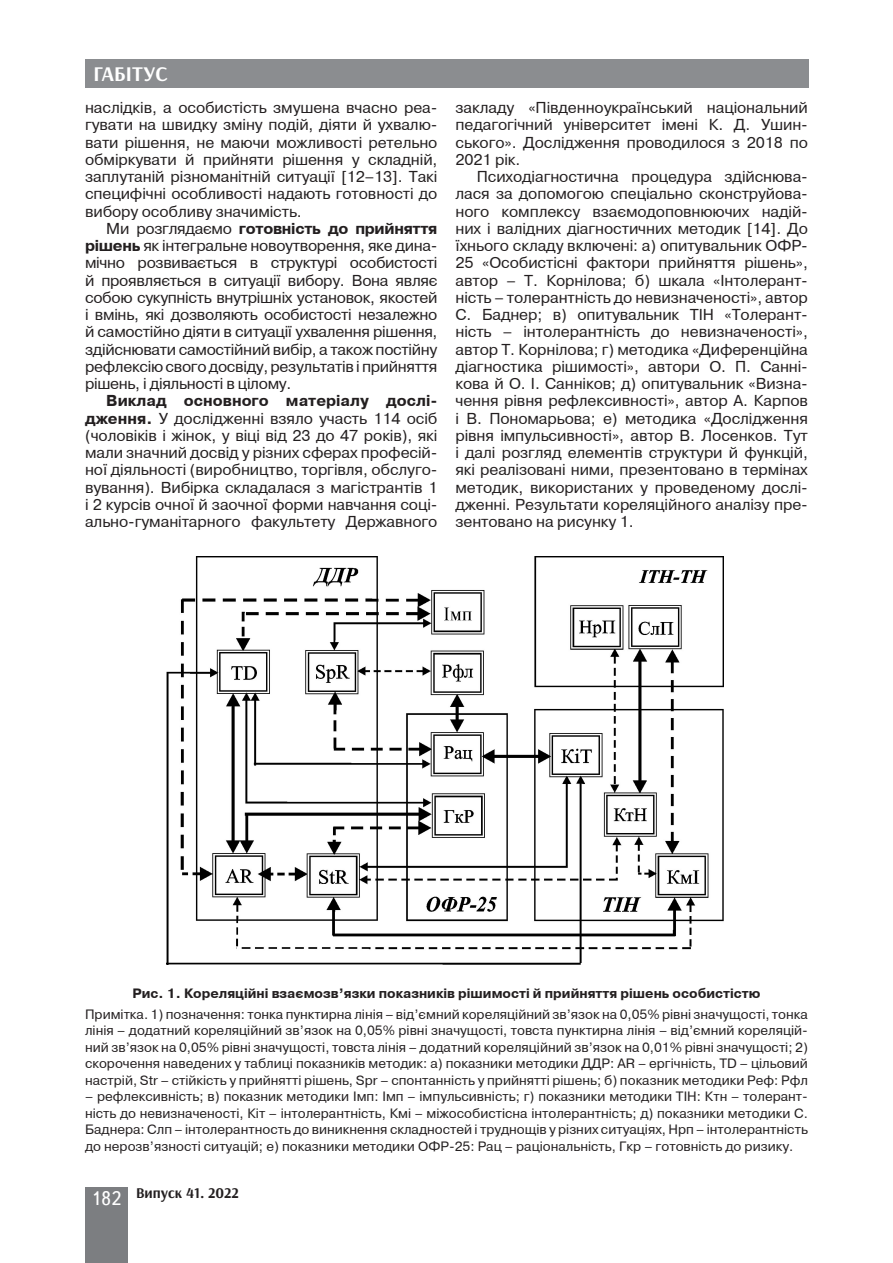
<style>
.page{position:relative;width:893px;height:1263px;background:#fff}
.page>*{position:absolute;margin:0;border:0;box-sizing:border-box;transform-origin:0 0}
.t1{font:700 21px "Arsenal";color:#fff}
.Текст_основной_G{font:15.75px/17.2px "Pragmatica C";letter-spacing:-.005em;color:#231f20;text-align:justify}
.t2{font:700 15px "Arsenal";color:#231f20}
.Примітка{font:13.5px/16.5px "Pragmatica C";color:#231f20;text-align:justify}
.Рисунок{font:700 13.5px "Pragmatica C";color:#231f20}
.s1{font-weight:700}
.s2{font-family:"Ukrainian Text";font-weight:400;font-size:19.5px;color:#fff}
</style>
<div class="page">
<div style="left:85px;top:59px;width:723px;height:29px;background:#8b8d90"></div>
<div style="left:85px;top:1186px;width:43px;height:76px;background:#7c7e81"></div>
<img style="left:167px;top:557px;width:557px;height:407px">
<h1 class="t1" style="left:94px;top:61px;width:76px">ГАБІТУС</h1>
<p class="Текст_основной_G" style="left:85px;top:99px;width:354px">наслідків, а особистість змушена вчасно реа&shy;гувати на швидку зміну подій, діяти й ухвалю&shy;вати рішення, не маючи можливості ретельно обміркувати й прийняти рішення у складній, заплутаній різноманітній ситуації [12–13]. Такі специфічні особливості надають готовності до вибору особливу значимість.</p>
<p class="Текст_основной_G" style="left:85px;top:220px;width:354px;text-indent:21px">Ми розглядаємо <span class="s1">готовність до прийняття рішень</span> як інтегральне новоутворення, яке дина&shy;мічно розвивається в структурі особистості й проявляється в ситуації вибору. Вона являє собою сукупність внутрішніх установок, якостей і вмінь, які дозволяють особистості незалежно й самостійно діяти в ситуації ухвалення рішення, здійснювати самостійний вибір, а також постійну рефлексію свого досвіду, результатів і прийняття рішень, і діяльності в цілому.</p>
<p class="Текст_основной_G" style="left:85px;top:393px;width:354px;text-indent:21px"><span class="s1">Виклад основного матеріалу дослі&shy;дження.</span> У дослідженні взяло участь 114 осіб (чоловіків і жінок, у віці від 23 до 47 років), які мали значний досвід у різних сферах професій&shy;ної діяльності (виробництво, торгівля, обслуго&shy;вування). Вибірка складалася з магістрантів 1 і 2 курсів очної й заочної форми навчання соці&shy;ально-гуманітарного факультету Державного</p>
<p class="Текст_основной_G" style="left:455px;top:99px;width:354px">закладу «Південноукраїнський національний педагогічний університет імені К. Д. Ушин&shy;ського». Дослідження проводилося з 2018 по 2021 рік.</p>
<p class="Текст_основной_G" style="left:455px;top:168px;width:354px;text-indent:21px">Психодіагностична процедура здійснюва&shy;лася за допомогою спеціально сконструйова&shy;ного комплексу взаємодоповнюючих надій&shy;них і валідних діагностичних методик [14]. До їхнього складу включені: а) опитувальник ОФР-25 «Особистісні фактори прийняття рішень», автор – Т. Корнілова; б) шкала «Інтолерант&shy;ність – толерантність до невизначеності», автор С. Баднер; в) опитувальник ТІН «Толерант&shy;ність – інтолерантність до невизначеності», автор Т. Корнілова; г) методика «Диференційна діагностика рішимості», автори О. П. Санні&shy;кова й О. І. Санніков; д) опитувальник «Визна&shy;чення рівня рефлексивності», автор А. Карпов і В. Пономарьова; е) методика «Дослідження рівня імпульсивності», автор В. Лосенков. Тут і далі розгляд елементів структури й функцій, які реалізовані ними, презентовано в термінах методик, використаних у проведеному дослі&shy;дженні. Результати кореляційного аналізу пре&shy;зентовано на рисунку 1.</p>
<p class="Рисунок" style="left:132px;top:986px;width:630px">Рис. 1. Кореляційні взаємозв’язки показників рішимості й прийняття рішень особистістю</p>
<p class="Примітка" style="left:85px;top:1006px;width:724px">Примітка. 1) позначення: тонка пунктирна лінія – від’ємний кореляційний зв’язок на 0,05% рівні значущості, тонка лінія – додатний кореляційний зв’язок на 0,05% рівні значущості, товста пунктирна лінія – від’ємний кореляцій&shy;ний зв’язок на 0,05% рівні значущості, товста лінія – додатний кореляційний зв’язок на 0,01% рівні значущості; 2) скорочення наведених у таблиці показників методик: а) показники методики ДДР: AR – ергічність, TD – цільовий настрій, Str – стійкість у прийнятті рішень, Spr – спонтанність у прийнятті рішень; б) показник методики Реф: Рфл</p>
<p class="Примітка" style="left:85px;top:1089px;width:724px">– рефлексивність; в) показник методики Імп: Імп – імпульсивність; г) показники методики ТІН: Ктн – толерант&shy;ність до невизначеності, Кіт – інтолерантність, Кмі – міжособистісна інтолерантність; д) показники методики С.<br>Баднера: Слп – інтолерантность до виникнення складностей і труднощів у різних ситуаціях, Нрп – інтолерантність до нерозв’язності ситуацій; е) показники методики ОФР-25: Рац – раціональність, Гкр – готовність до ризику.</p>
<p class="t2" style="left:91px;top:1183px;width:149px"><span class="s2">182</span> Випуск 41. 2022</p>
</div>
